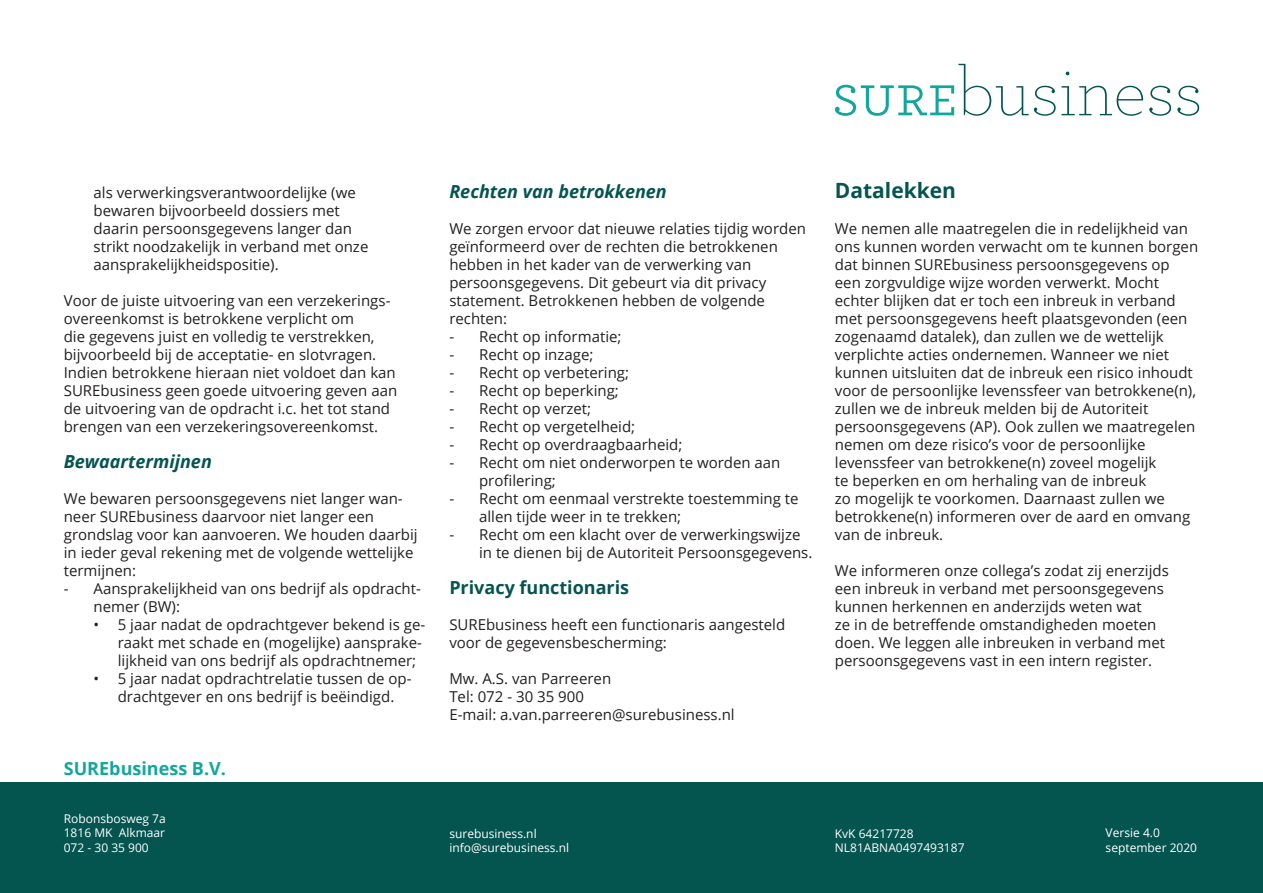
<style>
.page{position:relative;width:1263px;height:893px;background:#fff}
.page>*{position:absolute;margin:0;border:0;box-sizing:border-box;transform-origin:0 0}
.Platte_tekst{font:700 21px "Open Sans";color:#045450}
.Platte_tekst-2{font:italic 700 18px "Open Sans";color:#045450}
.Platte_tekst-3{font:700 18px "Open Sans";color:#045450}
.t1{font:700 18px "Open Sans";color:#12a79d}
.Platte_tekst-4{font:15px/18px "Open Sans";color:#231f20}
.t2{font:12px/14.4px "Open Sans";color:#fff}
</style>
<div class="page">
<div style="left:0;top:782px;width:1263px;height:111px;background:#045450"></div>
<svg style="left:835px;top:64px;width:308px;height:52px"></svg>
<svg style="left:1149px;top:86px;width:22px;height:30px"></svg>
<svg style="left:1177px;top:86px;width:22px;height:30px"></svg>
<p class="Platte_tekst-4" style="left:94px;top:183px;width:276px">als verwerkingsverantwoordelijke (we bewaren bijvoorbeeld dossiers met daarin persoonsgegevens langer dan strikt noodzakelijk in verband met onze aansprakelijkheidspositie).</p>
<p class="Platte_tekst-4" style="left:64px;top:291px;width:335px">Voor de juiste uitvoering van een verzekerings&shy;overeenkomst is betrokkene verplicht om<br>die gegevens juist en volledig te verstrekken, bijvoorbeeld bij de acceptatie- en slotvragen.<br>Indien betrokkene hieraan niet voldoet dan kan SUREbusiness geen goede uitvoering geven aan de uitvoering van de opdracht i.c. het tot stand brengen van een verzekeringsovereenkomst.</p>
<p class="Platte_tekst-2" style="left:64px;top:449px;width:150px">Bewaartermijnen</p>
<p class="Platte_tekst-4" style="left:64px;top:489px;width:355px">We bewaren persoonsgegevens niet langer wan&shy;neer SUREbusiness daarvoor niet langer een grondslag voor kan aanvoeren. We houden daarbij in ieder geval rekening met de volgende wettelijke termijnen:</p>
<p class="Platte_tekst-4" style="left:94px;top:579px;width:329px;text-indent:-30px">- Aansprakelijkheid van ons bedrijf als opdracht&shy;nemer (BW):</p>
<p class="Platte_tekst-4" style="left:118px;top:615px;width:309px;text-indent:-24px">• 5 jaar nadat de opdrachtgever bekend is ge&shy;raakt met schade en (mogelijke) aansprake&shy;lijkheid van ons bedrijf als opdrachtnemer;</p>
<p class="Platte_tekst-4" style="left:94px;top:669px;width:320px;text-align:center">• 5 jaar nadat opdrachtrelatie tussen de op&shy;drachtgever en ons bedrijf is beëindigd.</p>
<p class="t1" style="left:64px;top:756px;width:164px">SUREbusiness B.V.</p>
<p class="t2" style="left:64px;top:811px;width:103px;text-align:justify">Robonsbosweg 7a 1816 MK Alkmaar 072 - 30 35 900</p>
<p class="Platte_tekst-2" style="left:449px;top:179px;width:219px">Rechten van betrokkenen</p>
<p class="Platte_tekst-4" style="left:449px;top:219px;width:358px">We zorgen ervoor dat nieuwe relaties tijdig worden geïnformeerd over de rechten die betrokkenen hebben in het kader van de verwerking van persoonsgegevens. Dit gebeurt via dit privacy statement. Betrokkenen hebben de volgende rechten:</p>
<p class="Platte_tekst-4" style="left:449px;top:327px;width:174px">- Recht op informatie;</p>
<p class="Platte_tekst-4" style="left:449px;top:345px;width:146px">- Recht op inzage;</p>
<p class="Platte_tekst-4" style="left:449px;top:363px;width:181px">- Recht op verbetering;</p>
<p class="Platte_tekst-4" style="left:449px;top:381px;width:171px">- Recht op beperking;</p>
<p class="Platte_tekst-4" style="left:449px;top:399px;width:143px">- Recht op verzet;</p>
<p class="Platte_tekst-4" style="left:449px;top:417px;width:187px">- Recht op vergetelheid;</p>
<p class="Platte_tekst-4" style="left:449px;top:435px;width:235px">- Recht op overdraagbaarheid;</p>
<p class="Platte_tekst-4" style="left:479px;top:453px;width:303px;text-indent:-30px">- Recht om niet onderworpen te worden aan profilering;</p>
<p class="Platte_tekst-4" style="left:479px;top:489px;width:321px;text-indent:-30px">- Recht om eenmaal verstrekte toestemming te allen tijde weer in te trekken;</p>
<p class="Platte_tekst-4" style="left:479px;top:525px;width:335px;text-indent:-30px">- Recht om een klacht over de verwerkingswijze in te dienen bij de Autoriteit Persoonsgegevens.</p>
<p class="Platte_tekst-3" style="left:449px;top:575px;width:181px">Privacy functionaris</p>
<p class="Platte_tekst-4" style="left:449px;top:615px;width:337px">SUREbusiness heeft een functionaris aangesteld voor de gegevensbescherming:</p>
<p class="Platte_tekst-4" style="left:449px;top:669px;width:163px">Mw. A.S. van Parreeren</p>
<p class="Platte_tekst-4" style="left:449px;top:687px;width:136px">Tel: 072 - 30 35 900</p>
<p class="Platte_tekst-4" style="left:449px;top:705px;width:287px">E-mail: a.van.parreeren@surebusiness.nl</p>
<p class="Platte_tekst" style="left:835px;top:176px;width:123px">Datalekken</p>
<p class="Platte_tekst-4" style="left:835px;top:219px;width:365px">We nemen alle maatregelen die in redelijkheid van ons kunnen worden verwacht om te kunnen borgen dat binnen SUREbusiness persoonsgegevens op een zorgvuldige wijze worden verwerkt. Mocht echter blijken dat er toch een inbreuk in verband met persoonsgegevens heeft plaatsgevonden (een zogenaamd datalek), dan zullen we de wettelijk verplichte acties ondernemen. Wanneer we niet kunnen uitsluiten dat de inbreuk een risico inhoudt voor de persoonlijke levenssfeer van betrokkene(n), zullen we de inbreuk melden bij de Autoriteit persoonsgegevens (AP). Ook zullen we maatregelen nemen om deze risico’s voor de persoonlijke levenssfeer van betrokkene(n) zoveel mogelijk<br>te beperken en om herhaling van de inbreuk<br>zo mogelijk te voorkomen. Daarnaast zullen we betrokkene(n) informeren over de aard en omvang van de inbreuk.</p>
<p class="Platte_tekst-4" style="left:835px;top:561px;width:335px">We informeren onze collega’s zodat zij enerzijds een inbreuk in verband met persoonsgegevens kunnen herkennen en anderzijds weten wat<br>ze in de betreffende omstandigheden moeten doen. We leggen alle inbreuken in verband met persoonsgegevens vast in een intern register.</p>
<p class="t2" style="left:449px;top:826px;width:121px">surebusiness.nl info@surebusiness.nl</p>
<p class="t2" style="left:835px;top:826px;width:131px">KvK 64217728<br>NL81ABNA0497493187</p>
<p class="t2" style="left:1106px;top:825px;width:93px">Versie 4.0 september 2020</p>
</div>
